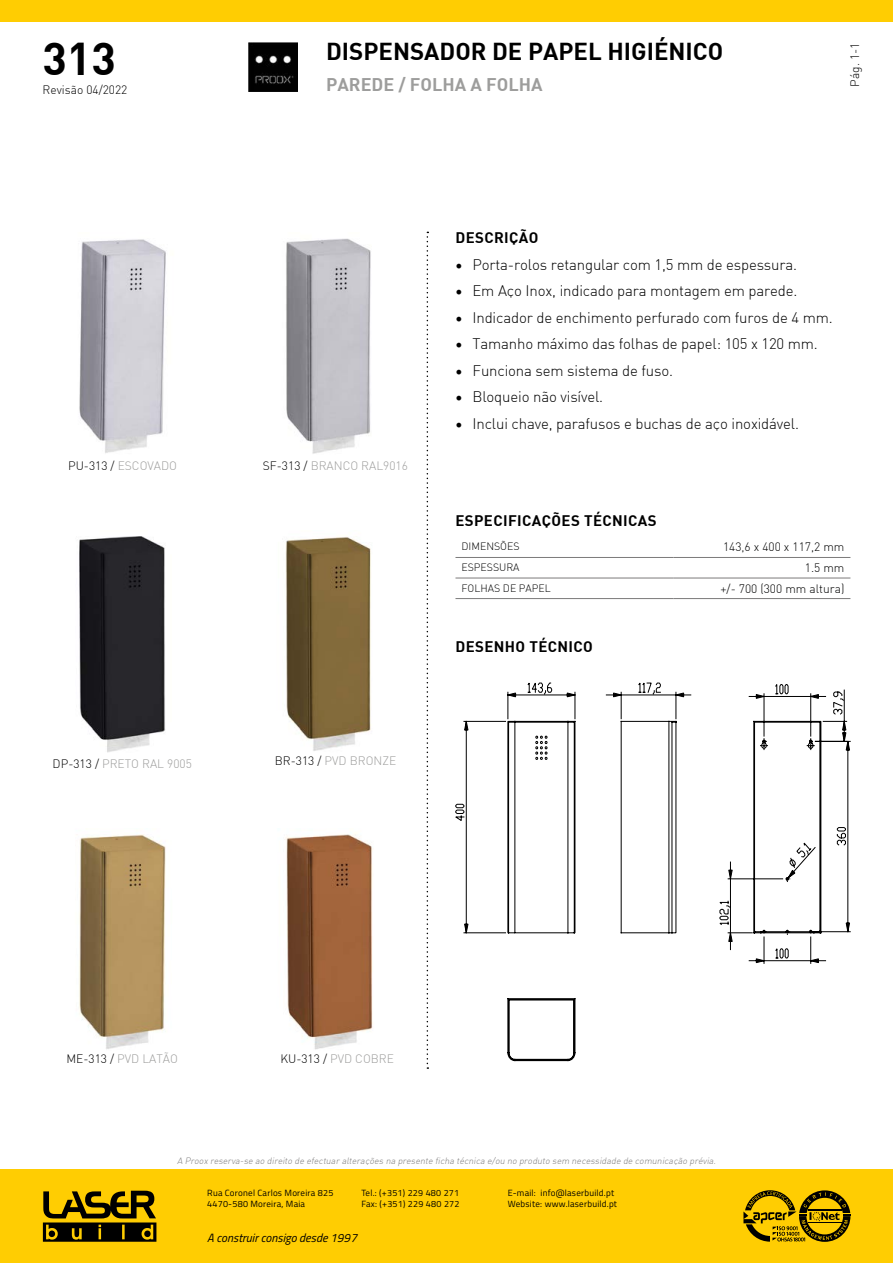
<style>
.page{position:relative;width:893px;height:1263px;background:#fff}
.page>*{position:absolute;margin:0;border:0;box-sizing:border-box;transform-origin:0 0}
.t1{font:700 45px "DI Nbek";color:#000}
.t2{font:700 24px "DI Nbek";color:#000}
.t3{font:700 18px "DI Nbek";color:#9d9d9c}
.t4{font:300 15px "DI Nbek";letter-spacing:-.01em;color:#000}
.t5{font:700 15px "DI Nbek";letter-spacing:.025em;color:#000}
.t6{font:300 12px "DI Nbek";color:#9d9d9c}
.t7{font:300 12px "DI Nbek";color:#000}
.t8{font:italic 12px "Titillium";color:#000}
.t9{font:300 10.5px "DI Nbek";color:#000}
.t10{font:9px/10.8px "Titillium";letter-spacing:.025em;color:#000}
.t11{font:italic 300 9px "DI Nbek";color:#7c7b7b}
.s1{color:#000}
.s2{font-family:"Minion Pro";font-weight:400;font-size:18px}
</style>
<div class="page">
<div style="left:0;top:0;width:893px;height:21px;background:#ffcd02"></div>
<div style="left:1px;top:1169px;width:892px;height:94px;background:#ffcd02"></div>
<svg style="left:43px;top:1191px;width:113px;height:51px"></svg>
<svg style="left:743px;top:1190px;width:107px;height:52px"></svg>
<img style="left:249px;top:43px;width:48px;height:48px">
<img style="left:79px;top:239px;width:87px;height:214px">
<img style="left:286px;top:238px;width:85px;height:216px">
<img style="left:79px;top:536px;width:87px;height:217px">
<img style="left:285px;top:537px;width:86px;height:214px">
<img style="left:79px;top:834px;width:87px;height:215px">
<img style="left:285px;top:834px;width:88px;height:216px">
<hr style="left:455px;top:557px;width:218px;height:1px;background:#7c7b7b">
<hr style="left:673px;top:557px;width:177px;height:1px;background:#7c7b7b">
<hr style="left:455px;top:578px;width:218px;height:1px;background:#7c7b7b">
<hr style="left:673px;top:578px;width:177px;height:1px;background:#7c7b7b">
<hr style="left:455px;top:598px;width:218px;height:1px;background:#7c7b7b">
<hr style="left:673px;top:598px;width:177px;height:1px;background:#7c7b7b">
<svg style="left:455px;top:682px;width:396px;height:379px"></svg>
<svg style="left:760px;top:739px;width:7px;height:10px"></svg>
<svg style="left:786px;top:870px;width:9px;height:12px"></svg>
<svg style="left:763px;top:930px;width:4px;height:3px"></svg>
<svg style="left:786px;top:930px;width:5px;height:5px"></svg>
<svg style="left:427px;top:232px;width:1px;height:837px"></svg>
<h2 class="t2" style="left:326px;top:35px;width:399px">DISPENSADOR DE PAPEL HIGIÉNICO</h2>
<p class="t3" style="left:326px;top:73px;width:218px">PAREDE / FOLHA A FOLHA</p>
<h1 class="t1" style="left:43px;top:29px;width:75px">313</h1>
<p class="t7" style="left:847px;top:87px;width:46px;rotate:-90deg">Pág. 1-1</p>
<p class="t7" style="left:43px;top:82px;width:86px">Revisão 04/2022</p>
<p class="t6" style="left:68px;top:458px;width:110px"><span class="s1">PU-313 /</span> ESCOVADO</p>
<p class="t6" style="left:53px;top:756px;width:141px"><span class="s1">DP-313 /</span> PRETO RAL 9005</p>
<p class="t6" style="left:263px;top:458px;width:147px"><span class="s1">SF-313 /</span> BRANCO RAL9016</p>
<p class="t6" style="left:275px;top:753px;width:123px"><span class="s1">BR-313 /</span> PVD BRONZE</p>
<p class="t5" style="left:455px;top:228px;width:85px">DESCRIÇÃO</p>
<p class="t4" style="left:455px;top:255px;width:343px"><span class="s2">•</span> Porta-rolos retangular com 1,5 mm de espessura.</p>
<p class="t4" style="left:455px;top:281px;width:343px"><span class="s2">•</span> Em Aço Inox, indicado para montagem em parede.</p>
<p class="t4" style="left:455px;top:308px;width:379px"><span class="s2">•</span> Indicador de enchimento perfurado com furos de 4 mm.</p>
<p class="t4" style="left:455px;top:334px;width:364px"><span class="s2">•</span> Tamanho máximo das folhas de papel: 105 x 120 mm.</p>
<p class="t4" style="left:455px;top:361px;width:219px"><span class="s2">•</span> Funciona sem sistema de fuso.</p>
<p class="t4" style="left:455px;top:387px;width:149px"><span class="s2">•</span> Bloqueio não visível.</p>
<p class="t4" style="left:455px;top:414px;width:345px"><span class="s2">•</span> Inclui chave, parafusos e buchas de aço inoxidável.</p>
<p class="t5" style="left:455px;top:511px;width:203px">ESPECIFICAÇÕES TÉCNICAS</p>
<p class="t9" style="left:461px;top:540px;width:60px">DIMENSÕES</p>
<p class="t7" style="left:723px;top:540px;width:123px">143,6 x 400 x 117,2 mm</p>
<p class="t9" style="left:461px;top:561px;width:60px">ESPESSURA</p>
<p class="t7" style="left:805px;top:560px;width:41px">1.5 mm</p>
<p class="t9" style="left:461px;top:581px;width:91px">FOLHAS DE PAPEL</p>
<p class="t7" style="left:720px;top:581px;width:126px">+/- 700 (300 mm altura)</p>
<p class="t5" style="left:455px;top:637px;width:139px">DESENHO TÉCNICO</p>
<p class="t6" style="left:66px;top:1052px;width:113px"><span class="s1">ME-313 /</span> PVD LATÃO</p>
<p class="t6" style="left:280px;top:1052px;width:115px"><span class="s1">KU-313 /</span> PVD COBRE</p>
<p class="t11" style="left:177px;top:1155px;width:542px">A Proox reserva-se ao direito de efectuar alterações na presente ficha técnica e/ou no produto sem necessidade de comunicação prévia.</p>
<p class="t10" style="left:207px;top:1187px;width:128px">Rua Coronel Carlos Moreira 825<br>4470-580 Moreira, Maia</p>
<p class="t10" style="left:361px;top:1187px;width:100px">Tel.: (+351) 229 480 271<br>Fax: (+351) 229 480 272</p>
<p class="t10" style="left:508px;top:1187px;width:111px">E-mail: info@laserbuild.pt<br>Website: www.laserbuild.pt</p>
<p class="t8" style="left:207px;top:1229px;width:151px">A construir consigo desde 1997</p>
</div>
